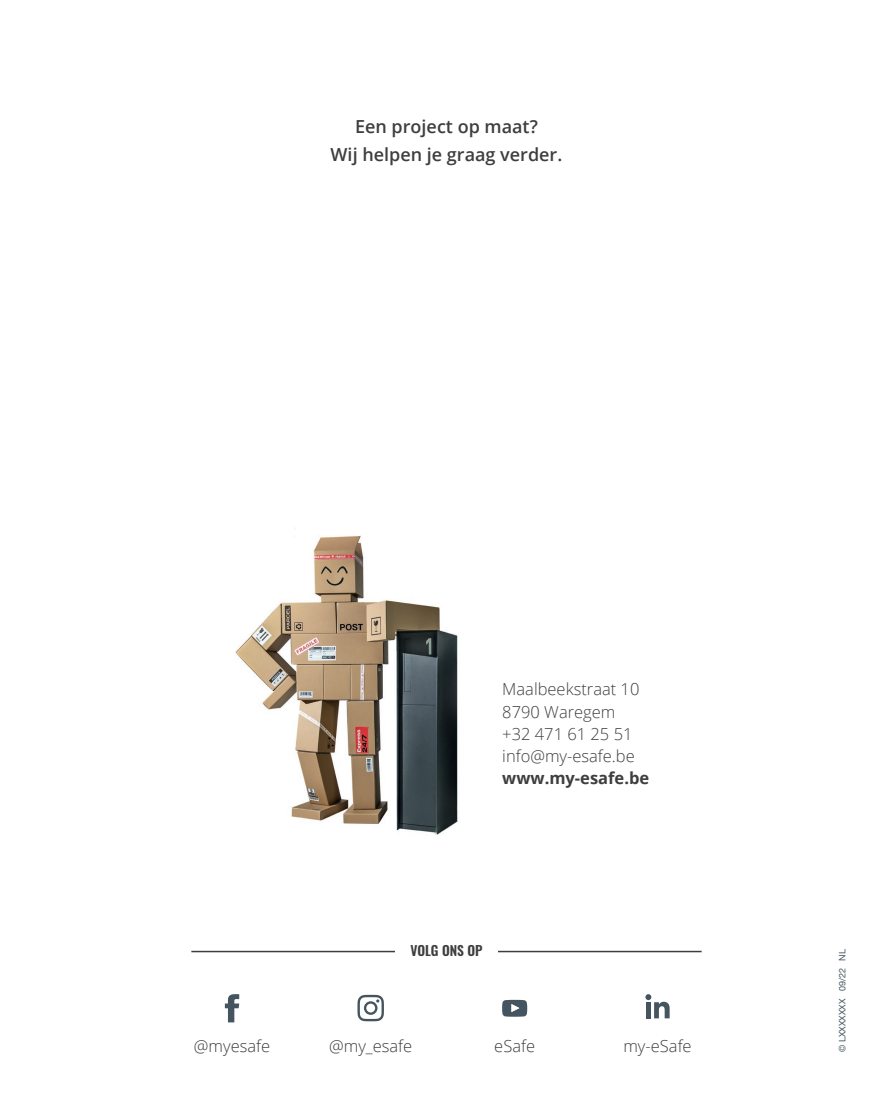
<style>
.page{position:relative;width:893px;height:1106px;background:#fff}
.page>*{position:absolute;margin:0;border:0;box-sizing:border-box;transform-origin:0 0}
.t1{font:600 18px/28px "Open Sans";color:#3e3e3f;text-align:center}
.t2{font:300 16.5px/22.2px "Open Sans";color:#3e3e3f}
.t3{font:700 16.5px "Open Sans";color:#3e3e3f}
.t4{font:600 13.5px "Oswald";color:#3e3e3f}
.t5{font:9px "Helvetica Neue LT Std";color:#45555f}
</style>
<div class="page">
<img style="left:235px;top:528px;width:223px;height:307px">
<svg style="left:225px;top:994px;width:14px;height:28px"></svg>
<svg style="left:357px;top:994px;width:27px;height:27px"></svg>
<hr style="left:191px;top:950px;width:511px;height:2px;background:#3e3e3f">
<div style="left:395px;top:941px;width:102px;height:25px;background:#fff"></div>
<svg style="left:502px;top:999px;width:25px;height:17px"></svg>
<svg style="left:645px;top:994px;width:25px;height:24px"></svg>
<p class="t1" style="left:331px;top:112px;width:233px">Een project op maat?<br>Wij helpen je graag verder.</p>
<p class="t2" style="left:502px;top:677px;width:139px">Maalbeekstraat 10<br>8790 Waregem +32 471 61 25 51 info@my-esafe.be</p>
<p class="t3" style="left:502px;top:766px;width:148px">www.my-esafe.be</p>
<p class="t4" style="left:410px;top:941px;width:74px">VOLG ONS OP</p>
<p class="t2" style="left:194px;top:1034px;width:78px">@myesafe</p>
<p class="t2" style="left:329px;top:1034px;width:85px">@my_esafe</p>
<p class="t2" style="left:494px;top:1034px;width:42px">eSafe</p>
<p class="t2" style="left:623px;top:1034px;width:70px">my-eSafe</p>
<p class="t5" style="left:837px;top:1052px;width:104px;rotate:-90deg">© LXXXXXXX 09/22 NL</p>
</div>
